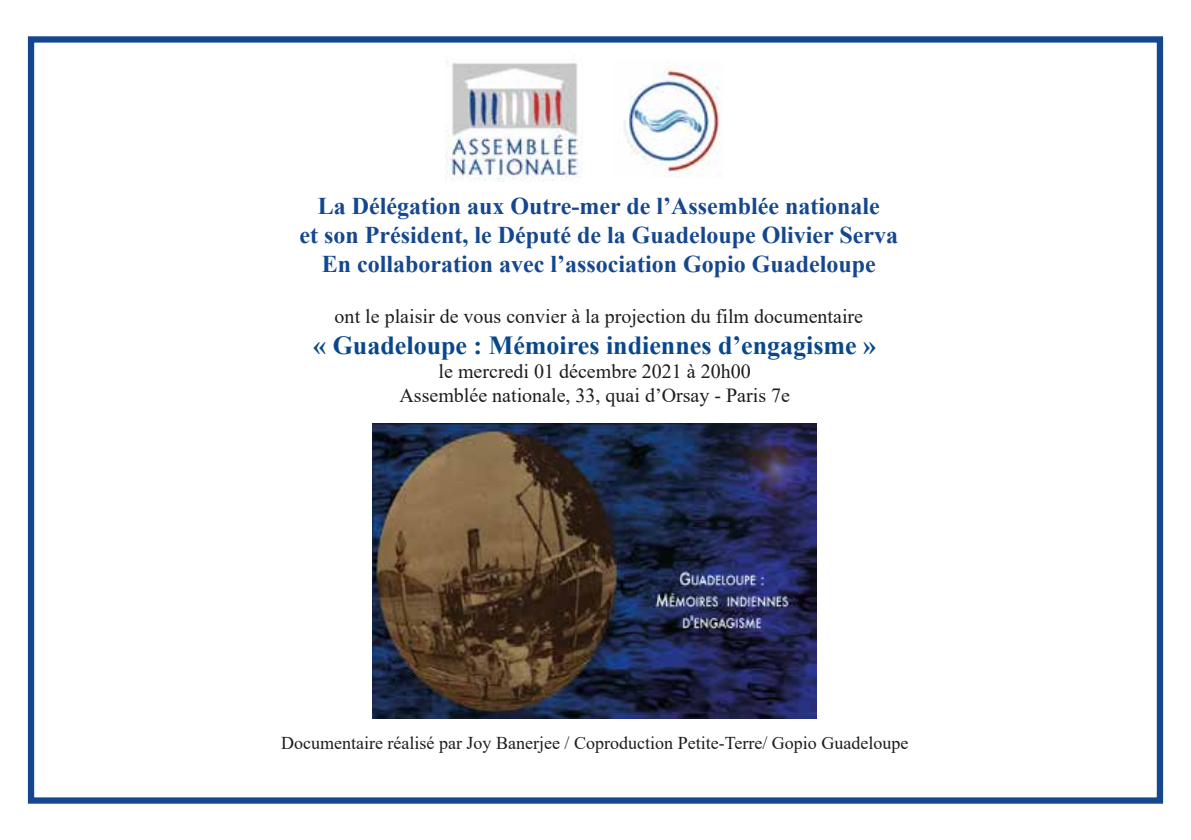
<style>
.page{position:relative;width:1191px;height:840px;background:#fff}
.page>*{position:absolute;margin:0;border:0;box-sizing:border-box;transform-origin:0 0}
.t1{font:700 26px "Times New Roman";color:#09478d}
.t2{font:700 24px/28.8px "Times New Roman";color:#15478e;text-align:center}
.t3{font:20px/24px "Times New Roman";color:#1d1d1b;text-align:center}
.t4{font:18px "Times New Roman";color:#1d1d1b}
</style>
<div class="page">
<img style="left:372px;top:423px;width:445px;height:294px">
<div style="left:28px;top:36px;width:1135px;height:767px;border:6px solid #15478e"></div>
<img style="left:446px;top:61px;width:137px;height:120px">
<img style="left:624px;top:62px;width:98px;height:115px">
<p class="t2" style="left:300px;top:191px;width:600px">La Délégation aux Outre-mer de l’Assemblée nationale<br>et son Président, le Député de la Guadeloupe Olivier Serva<br>En collaboration avec l’association Gopio Guadeloupe</p>
<p class="t3" style="left:335px;top:303px;width:530px">ont le plaisir de vous convier à la projection du film documentaire</p>
<p class="t1" style="left:313px;top:326px;width:564px">« Guadeloupe : Mémoires indiennes d’engagisme »</p>
<p class="t3" style="left:399px;top:359px;width:392px">le mercredi 01 décembre 2021 à 20h00<br>Assemblée nationale, 33, quai d’Orsay - Paris 7e</p>
<p class="t4" style="left:281px;top:730px;width:629px">Documentaire réalisé par Joy Banerjee / Coproduction Petite-Terre/ Gopio Guadeloupe</p>
</div>
